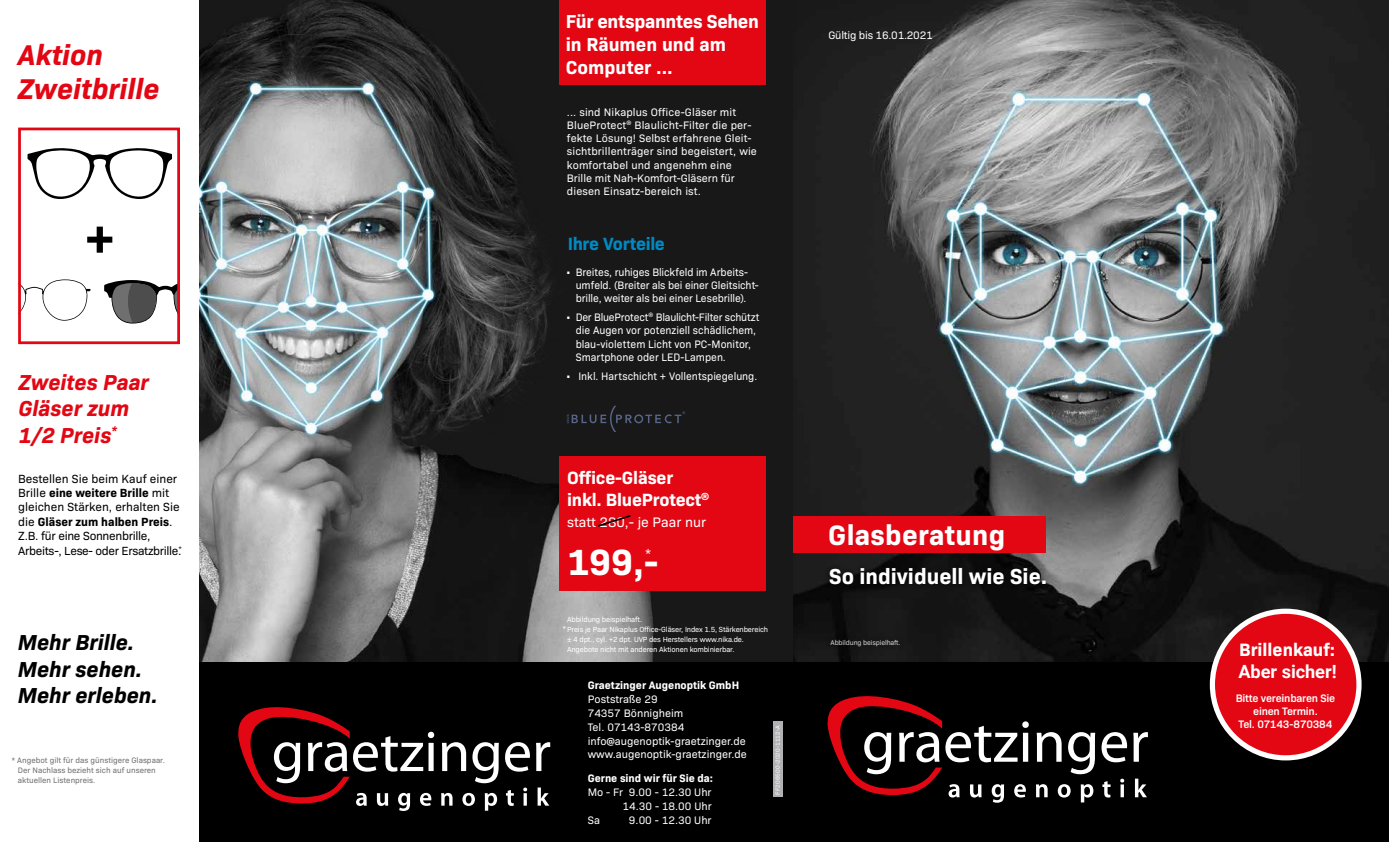
<style>
.page{position:relative;width:1389px;height:842px;background:#fff}
.page>*{position:absolute;margin:0;border:0;box-sizing:border-box;transform-origin:0 0}
.t1{font:700 51.1px "Bio Sans";color:#000}
.t2{font:700 37px "Bio Sans";color:#fff}
.t3{font:italic 700 29px/34px "Bio Sans";color:#e30613}
.t4{font:700 28.5px "Bio Sans";letter-spacing:.01em;color:#fff}
.t5{font:italic 700 22px/26.4px "Bio Sans";color:#000}
.t6{font:italic 700 22px/26.4px "Bio Sans";color:#e30613}
.t7{font:700 22px "Bio Sans";color:#fff}
.t8{font:700 19px/23px "Bio Sans";letter-spacing:-.005em;color:#fff}
.t9{font:700 18.2px "Bio Sans";color:#fff}
.t10{font:700 18.2px "Roboto";color:#fff}
.t11{font:700 18px/21.6px "Bio Sans";letter-spacing:-.01em;color:#fff}
.t12{font:700 18px "Bio Sans";letter-spacing:-.02em;color:#0089c2}
.t13{font:14px "Bio Sans";color:#fff}
.t14{font:13.4px "Bio Sans";color:#fff}
.t15{font:12px/14.4px "Bio Sans";color:#000}
.t16{font:11px/13.2px "Bio Sans";color:#fff}
.t17{font:11px/13.2px "Bio Sans";color:#fff;scale:.96 1}
.t18{font:600 11px/13.2px "Bio Sans";letter-spacing:-.02em;color:#fff;text-align:center}
.t19{font:700 11px "Bio Sans";color:#fff}
.t20{font:11px "Bio Sans";letter-spacing:-.02em;color:#fff}
.t21{font:8px/10px "Bio Sans";color:#706f6f}
.t22{font:7.5px/10px "Bio Sans";letter-spacing:-.02em;color:#fff}
.t23{font:7px "Bio Sans";letter-spacing:-.02em;color:#fff}
.t24{font:6px "Bio Sans";letter-spacing:.025em;color:#fff}
.s1{font-weight:700}
</style>
<div class="page">
<div style="left:190px;top:0;width:605px;height:662px;background:#181818"></div>
<img style="left:198px;top:0;width:532px;height:662px">
<img style="left:794px;top:0;width:595px;height:662px">
<div style="left:794px;top:516px;width:252px;height:37px;background:#e30613"></div>
<div style="left:824px;top:562px;width:228px;height:28px;background:#000;opacity:.8"></div>
<div style="left:825px;top:634px;width:80px;height:18px;background:#000;opacity:.8"></div>
<div style="left:190px;top:662px;width:1199px;height:180px;background:#000"></div>
<svg style="left:1210px;top:609px;width:152px;height:151px;background:#b72029"></svg>
<div style="left:559px;top:456px;width:206px;height:134px;background:#e30613"></div>
<div style="left:559px;top:0;width:206px;height:85px;background:#e30613"></div>
<svg style="left:597px;top:515px;width:34px;height:12px"></svg>
<svg style="left:567px;top:406px;width:118px;height:26px"></svg>
<svg style="left:238px;top:707px;width:312px;height:104px"></svg>
<svg style="left:828px;top:696px;width:320px;height:107px"></svg>
<div style="left:773px;top:721px;width:10px;height:76px;background:#b1b0b2"></div>
<div style="left:0;top:0;width:198px;height:842px;background:#fff"></div>
<svg style="left:28px;top:148px;width:144px;height:51px"></svg>
<svg style="left:22px;top:279px;width:68px;height:42px"></svg>
<svg style="left:104px;top:280px;width:72px;height:44px"></svg>
<div style="left:18px;top:128px;width:162px;height:216px;border:3px solid #e30613"></div>
<h3 class="t3" style="left:18px;top:35px;width:143px">Aktion<br>Zweitbrille</h3>
<h1 class="t1" style="left:85px;top:198px;width:32px">+</h1>
<h3 class="t6" style="left:18px;top:367px;width:132px">Zweites Paar<br>Gläser zum<br>1/2 Preis<sup>*</sup></h3>
<p class="t15" style="left:18px;top:470px;width:165px">Bestellen Sie beim Kauf einer<br>Brille <span class="s1">eine weitere Brille</span> mit gleichen Stärken, erhalten Sie die <span class="s1">Gläser zum halben Preis</span>.<br>Z.B. für eine Sonnenbrille,<br>Arbeits-, Lese- oder Ersatzbrille.<sup>*</sup></p>
<h3 class="t5" style="left:18px;top:628px;width:142px">Mehr Brille.<br>Mehr sehen.<br>Mehr erleben.</h3>
<p class="t21" style="left:18px;top:754px;width:149px;text-indent:-6px">* Angebot gilt für das günstigere Glaspaar.<br>Der Nachlass bezieht sich auf unseren aktuellen Listenpreis.</p>
<h3 class="t8" style="left:566px;top:8px;width:195px">Für entspanntes Sehen in Räumen und am<br>Computer ...</h3>
<p class="t16" style="left:567px;top:104px;width:192px">... sind Nikaplus Office-Gläser mit BlueProtect<sup>®</sup> Blaulicht-Filter die per&shy;fekte Lösung! Selbst erfahrene Gleit&shy;sichtbrillenträger sind begeistert, wie komfortabel und angenehm eine Brille mit Nah-Komfort-Gläsern für diesen Einsatz-bereich ist.</p>
<h3 class="t12" style="left:568px;top:230px;width:99px">Ihre Vorteile</h3>
<p class="t17" style="left:576px;top:265px;width:192px;text-indent:-10px">• Breites, ruhiges Blickfeld im Arbeits&shy;umfeld. (Breiter als bei einer Gleitsicht&shy;brille, weiter als bei einer Lesebrille).</p>
<p class="t17" style="left:576px;top:310px;width:193px;text-indent:-10px">• Der BlueProtect<sup>®</sup> Blaulicht-Filter schützt die Augen vor potenziell schädlichem, blau-violettem Licht von PC-Monitor, Smartphone oder LED-Lampen.</p>
<p class="t17" style="left:566px;top:368px;width:201px">• Inkl. Hartschicht + Vollentspiegelung.</p>
<h3 class="t11" style="left:567px;top:465px;width:144px">Office-Gläser inkl. BlueProtect<sup>®</sup></h3>
<p class="t13" style="left:567px;top:511px;width:140px">statt 280,- je Paar nur</p>
<h2 class="t2" style="left:567px;top:534px;width:93px">199,-</h2>
<p class="t14" style="left:645px;top:544px;width:7px">*</p>
<p class="t22" style="left:567px;top:613px;width:203px">Abbildung beispielhaft.<br>Preis je Paar Nikaplus Office-Gläser, Index 1.5, Stärkenbereich ± 4 dpt., cyl. +2 dpt. UVP des Herstellers www.nika.de.<br>Angebote nicht mit anderen Aktionen kombinierbar.</p>
<p class="t22" style="left:563px;top:623px;width:5px">*</p>
<p class="t19" style="left:588px;top:677px;width:153px">Graetzinger Augenoptik GmbH</p>
<p class="t16" style="left:588px;top:691px;width:161px;line-height:13.8px">Poststraße 29<br>74357 Bönnigheim<br>Tel. 07143-870384 info@augenoptik-graetzinger.de www.augenoptik-graetzinger.de</p>
<p class="t19" style="left:588px;top:769px;width:127px">Gerne sind wir für Sie da:</p>
<p class="t16" style="left:588px;top:784px;width:125px">Mo - Fr 9.00 - 12.30 Uhr</p>
<p class="t16" style="left:623px;top:798px;width:91px">14.30 - 18.00 Uhr</p>
<p class="t16" style="left:588px;top:812px;width:14px">Sa</p>
<p class="t16" style="left:629px;top:812px;width:84px">9.00 - 12.30 Uhr</p>
<p class="t24" style="left:773px;top:795px;width:71px;rotate:-90deg">FF206500-2020-1112-A</p>
<p class="t20" style="left:828px;top:27px;width:106px">Gültig bis 16.01.2021</p>
<h3 class="t4" style="left:828px;top:514px;width:178px">Glasberatung</h3>
<h3 class="t7" style="left:829px;top:559px;width:219px">So individuell wie Sie.</h3>
<p class="t23" style="left:831px;top:637px;width:72px">Abbildung beispielhaft.</p>
<h3 class="t9" style="left:1239px;top:636px;width:98px">Brillenkauf:</h3>
<h3 class="t10" style="left:1238px;top:659px;width:100px">Aber sicher!</h3>
<p class="t18" style="left:1236px;top:690px;width:101px">Bitte vereinbaren Sie einen Termin.<br>Tel. 07143-870384</p>
</div>
